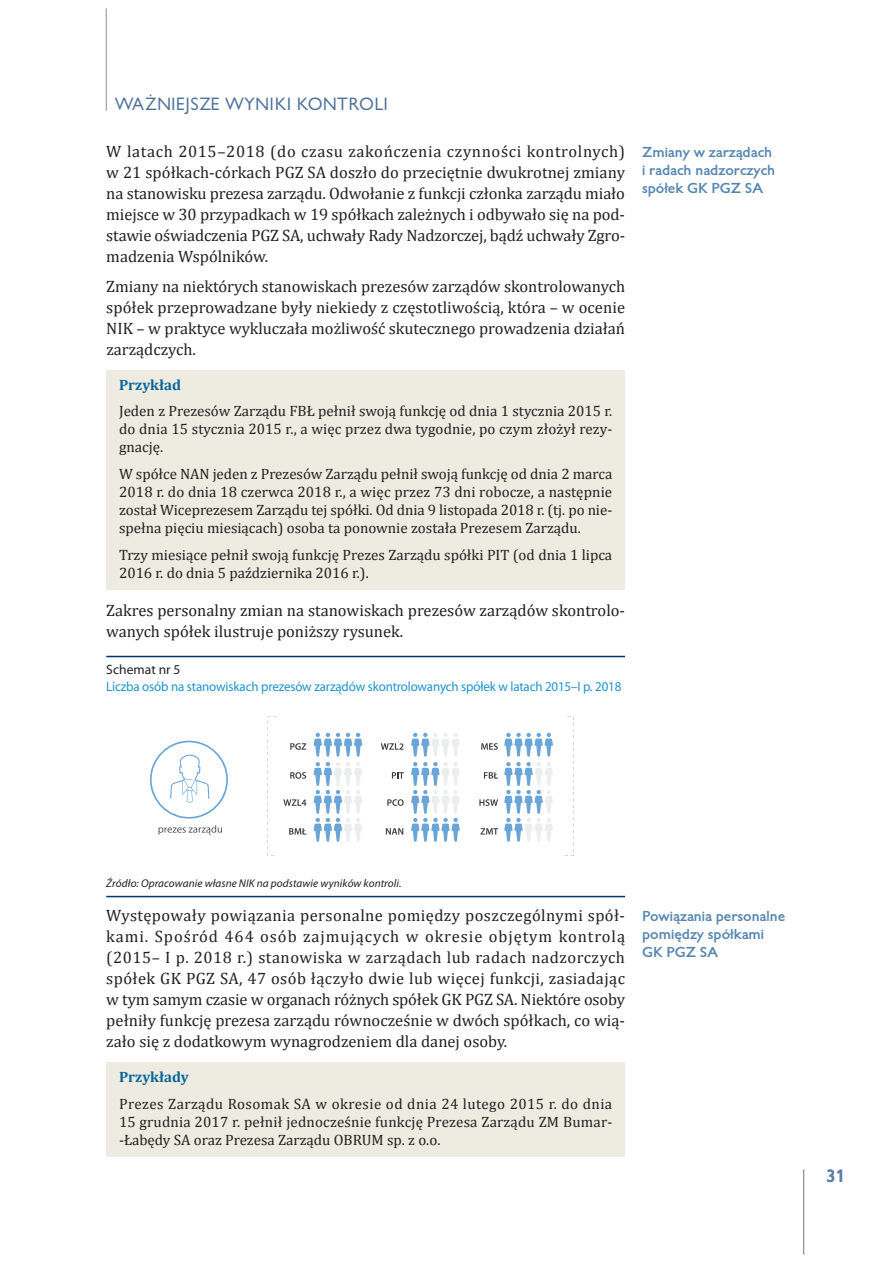
<style>
.page{position:relative;width:893px;height:1263px;background:#fff}
.page>*{position:absolute;margin:0;border:0;box-sizing:border-box;transform-origin:0 0}
.t1{font:16.5px/21px "Cambria";color:#231f20;text-align:justify}
.t2{font:16.5px "Gilead TTEFN";letter-spacing:.05em;color:#4b709d}
.t3{font:700 16.5px "Gilead TTEFN";color:#5f80a8}
.t4{font:15px/18px "Cambria";color:#231f20;text-align:justify}
.t5{font:700 15px "Cambria";color:#086699}
.t6{font:700 13.5px/18px "Gilead TTEFN";color:#5586b2}
.t7{font:13.5px "Myriad Pro";letter-spacing:-.01em;color:#1c94d2;scale:.96 1}
.t8{font:13.5px "Myriad Pro";letter-spacing:.005em;color:#231f20}
.t9{font:italic 11.25px "Myriad Pro";letter-spacing:.01em;color:#231f20}
</style>
<div class="page">
<hr style="left:106px;top:9px;width:1px;height:102px;background:#a8a9ad">
<hr style="left:803px;top:1169px;width:1px;height:85px;background:#939598">
<div style="left:106px;top:370px;width:519px;height:40px;background:#eeece1"></div>
<div style="left:106px;top:396px;width:519px;height:68px;background:#eeece1"></div>
<div style="left:106px;top:459px;width:519px;height:86px;background:#eeece1"></div>
<div style="left:106px;top:539px;width:519px;height:50px;background:#eeece1"></div>
<hr style="left:106px;top:656px;width:519px;height:1px;background:#003667">
<hr style="left:106px;top:896px;width:519px;height:1px;background:#003667">
<div style="left:106px;top:1062px;width:519px;height:40px;background:#eeece1"></div>
<div style="left:106px;top:1088px;width:519px;height:68px;background:#eeece1"></div>
<svg style="left:150px;top:741px;width:78px;height:78px"></svg>
<svg style="left:158px;top:825px;width:64px;height:10px"></svg>
<svg style="left:314px;top:733px;width:48px;height:109px"></svg>
<svg style="left:411px;top:733px;width:49px;height:109px"></svg>
<svg style="left:504px;top:733px;width:49px;height:109px"></svg>
<svg style="left:267px;top:717px;width:7px;height:139px"></svg>
<svg style="left:565px;top:717px;width:9px;height:139px"></svg>
<svg style="left:290px;top:743px;width:16px;height:7px"></svg>
<svg style="left:290px;top:772px;width:16px;height:7px"></svg>
<svg style="left:289px;top:828px;width:17px;height:7px"></svg>
<svg style="left:283px;top:799px;width:23px;height:7px"></svg>
<svg style="left:381px;top:743px;width:22px;height:7px"></svg>
<svg style="left:392px;top:772px;width:12px;height:7px"></svg>
<svg style="left:386px;top:828px;width:17px;height:6px"></svg>
<svg style="left:387px;top:799px;width:17px;height:7px"></svg>
<svg style="left:481px;top:743px;width:17px;height:7px"></svg>
<svg style="left:484px;top:772px;width:14px;height:7px"></svg>
<svg style="left:480px;top:828px;width:18px;height:6px"></svg>
<svg style="left:479px;top:799px;width:19px;height:7px"></svg>
<p class="t2" style="left:115px;top:93px;width:275px">WAŻNIEJSZE WYNIKI KONTROLI</p>
<p class="t1" style="left:106px;top:141px;width:520px">W latach 2015–2018 (do czasu zakończenia czynności kontrolnych) w 21 spółkach-córkach PGZ SA doszło do przeciętnie dwukrotnej zmiany na stanowisku prezesa zarządu. Odwołanie z funkcji członka zarządu miało miejsce w 30 przypadkach w 19 spółkach zależnych i odbywało się na pod&shy;stawie oświadczenia PGZ SA, uchwały Rady Nadzorczej, bądź uchwały Zgro&shy;madzenia Wspólników.</p>
<p class="t1" style="left:106px;top:276px;width:520px">Zmiany na niektórych stanowiskach prezesów zarządów skontrolowanych spółek przeprowadzane były niekiedy z częstotliwością, która – w ocenie NIK – w praktyce wykluczała możliwość skutecznego prowadzenia działań zarządczych.</p>
<p class="t5" style="left:119px;top:374px;width:64px">Przykład</p>
<p class="t4" style="left:119px;top:402px;width:495px">Jeden z Prezesów Zarządu FBŁ pełnił swoją funkcję od dnia 1 stycznia 2015 r. do dnia 15 stycznia 2015 r., a więc przez dwa tygodnie, po czym złożył rezy&shy;gnację.</p>
<p class="t4" style="left:119px;top:465px;width:495px">W spółce NAN jeden z Prezesów Zarządu pełnił swoją funkcję od dnia 2 marca 2018 r. do dnia 18 czerwca 2018 r., a więc przez 73 dni robocze, a następnie został Wiceprezesem Zarządu tej spółki. Od dnia 9 listopada 2018 r. (tj. po nie&shy;spełna pięciu miesiącach) osoba ta ponownie została Prezesem Zarządu.</p>
<p class="t4" style="left:119px;top:545px;width:495px">Trzy miesiące pełnił swoją funkcję Prezes Zarządu spółki PIT (od dnia 1 lipca<br>2016 r. do dnia 5 października 2016 r.).</p>
<p class="t1" style="left:106px;top:599px;width:520px">Zakres personalny zmian na stanowiskach prezesów zarządów skontrolo&shy;wanych spółek ilustruje poniższy rysunek.</p>
<p class="t8" style="left:106px;top:661px;width:76px">Schemat nr 5</p>
<p class="t7" style="left:106px;top:678px;width:538px">Liczba osób na stanowiskach prezesów zarządów skontrolowanych spółek w latach 2015–I p. 2018</p>
<p class="t6" style="left:642px;top:143px;width:135px">Zmiany w zarządach i radach nadzorczych spółek GK PGZ SA</p>
<p class="t9" style="left:106px;top:876px;width:297px">Źródło: Opracowanie własne NIK na podstawie wyników kontroli.</p>
<p class="t1" style="left:106px;top:905px;width:520px">Występowały powiązania personalne pomiędzy poszczególnymi spół&shy;kami. Spośród 464 osób zajmujących w okresie objętym kontrolą (2015– I p. 2018 r.) stanowiska w zarządach lub radach nadzorczych spółek GK PGZ SA, 47 osób łączyło dwie lub więcej funkcji, zasiadając w tym samym czasie w organach różnych spółek GK PGZ SA. Niektóre osoby pełniły funkcję prezesa zarządu równocześnie w dwóch spółkach, co wią&shy;zało się z dodatkowym wynagrodzeniem dla danej osoby.</p>
<p class="t5" style="left:119px;top:1066px;width:71px">Przykłady</p>
<p class="t4" style="left:119px;top:1094px;width:495px">Prezes Zarządu Rosomak SA w okresie od dnia 24 lutego 2015 r. do dnia 15 grudnia 2017 r. pełnił jednocześnie funkcję Prezesa Zarządu ZM Bumar--Łabędy SA oraz Prezesa Zarządu OBRUM sp. z o.o.</p>
<p class="t6" style="left:642px;top:907px;width:145px">Powiązania personalne pomiędzy spółkami<br>GK PGZ SA</p>
<p class="t3" style="left:826px;top:1165px;width:20px">31</p>
</div>
